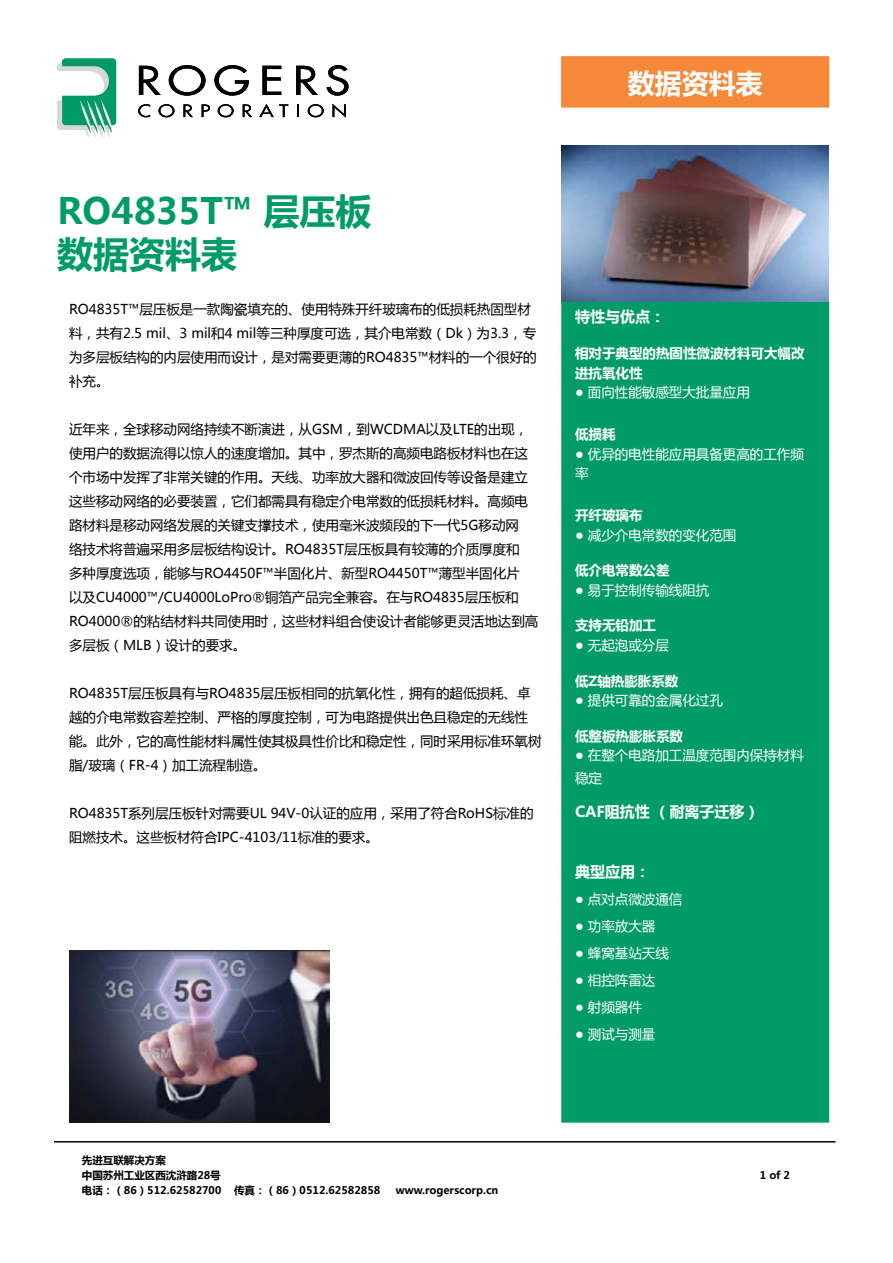
<style>
.page{position:relative;width:893px;height:1263px;background:#fff}
.page>*{position:absolute;margin:0;border:0;box-sizing:border-box;transform-origin:0 0}
.t1{font:700 36px/43.2px "Microsoft Ya Hei";color:#009b67}
.t2{font:700 27px "Microsoft Ya Hei";color:#fff}
.t3{font:700 15px "Microsoft Ya Hei";color:#fff}
.t4{font:13.5px/24px "Microsoft Ya Hei";color:#000}
.t5{font:13.5px/19.5px "Microsoft Ya Hei";color:#fff}
.t6{font:700 13.5px/19.5px "Microsoft Ya Hei";color:#fff}
.t7{font:700 10.5px/15px "Microsoft Ya Hei";color:#000}
</style>
<div class="page">
<hr style="left:54px;top:1141px;width:782px;height:1px;background:#000">
<div style="left:561px;top:302px;width:268px;height:821px;background:#009b67;border:2px solid #009b67"></div>
<svg style="left:57px;top:58px;width:59px;height:79px"></svg>
<svg style="left:139px;top:66px;width:22px;height:29px"></svg>
<svg style="left:169px;top:65px;width:37px;height:31px"></svg>
<svg style="left:214px;top:65px;width:35px;height:31px"></svg>
<svg style="left:262px;top:66px;width:19px;height:29px"></svg>
<svg style="left:296px;top:66px;width:22px;height:29px"></svg>
<svg style="left:326px;top:65px;width:23px;height:31px"></svg>
<svg style="left:138px;top:104px;width:12px;height:13px"></svg>
<svg style="left:158px;top:104px;width:16px;height:13px"></svg>
<svg style="left:183px;top:104px;width:10px;height:13px"></svg>
<svg style="left:202px;top:104px;width:8px;height:13px"></svg>
<svg style="left:218px;top:104px;width:16px;height:13px"></svg>
<svg style="left:243px;top:104px;width:9px;height:13px"></svg>
<svg style="left:259px;top:104px;width:29px;height:13px"></svg>
<svg style="left:297px;top:104px;width:2px;height:13px"></svg>
<svg style="left:308px;top:104px;width:16px;height:13px"></svg>
<svg style="left:332px;top:104px;width:14px;height:14px"></svg>
<div style="left:561px;top:56px;width:268px;height:51px;background:#f68839;border:2px solid #f68839"></div>
<img style="left:562px;top:146px;width:266px;height:155px">
<img style="left:69px;top:950px;width:260px;height:173px">
<h2 class="t2" style="left:628px;top:64px;width:136px">数据资料表</h2>
<h1 class="t1" style="left:57px;top:188px;width:316px">RO4835T™ 层压板数据资料表</h1>
<p class="t4" style="left:69px;top:297px;width:469px">RO4835T™层压板是一款陶瓷填充的、使用特殊开纤玻璃布的低损耗热固型材料，共有2.5 mil、3 mil和4 mil等三种厚度可选，其介电常数（Dk）为3.3，专为多层板结构的内层使用而设计，是对需要更薄的RO4835™材料的一个很好的补充。</p>
<p class="t4" style="left:69px;top:417px;width:471px">近年来，全球移动网络持续不断演进，从GSM，到WCDMA以及LTE的出现，使用户的数据流得以惊人的速度增加。其中，罗杰斯的高频电路板材料也在这个市场中发挥了非常关键的作用。天线、功率放大器和微波回传等设备是建立这些移动网络的必要装置，它们都需具有稳定介电常数的低损耗材料。高频电路材料是移动网络发展的关键支撑技术，使用毫米波频段的下一代5G移动网<br>络技术将普遍采用多层板结构设计。RO4835T层压板具有较薄的介质厚度和<br>多种厚度选项，能够与RO4450F™半固化片、新型RO4450T™薄型半固化片<br>以及CU4000™/CU4000LoPro®铜箔产品完全兼容。在与RO4835层压板和RO4000®的粘结材料共同使用时，这些材料组合使设计者能够更灵活地达到高多层板（MLB）设计的要求。</p>
<p class="t4" style="left:69px;top:681px;width:474px">RO4835T层压板具有与RO4835层压板相同的抗氧化性，拥有的超低损耗、卓越的介电常数容差控制、严格的厚度控制，可为电路提供出色且稳定的无线性能。此外，它的高性能材料属性使其极具性价比和稳定性，同时采用标准环氧树脂/玻璃（FR-4）加工流程制造。</p>
<p class="t4" style="left:69px;top:801px;width:466px">RO4835T系列层压板针对需要UL 94V-0认证的应用，采用了符合RoHS标准的阻燃技术。这些板材符合IPC-4103/11标准的要求。</p>
<p class="t3" style="left:575px;top:306px;width:91px">特性与优点：</p>
<p class="t6" style="left:575px;top:343px;width:231px">相对于典型的热固性微波材料可大幅改进抗氧化性</p>
<p class="t5" style="left:575px;top:382px;width:176px">● 面向性能敏感型大批量应用</p>
<p class="t6" style="left:575px;top:424px;width:42px">低损耗</p>
<p class="t5" style="left:575px;top:443px;width:230px">● 优异的电性能应用具备更高的工作频率</p>
<p class="t6" style="left:575px;top:505px;width:69px">开纤玻璃布</p>
<p class="t5" style="left:575px;top:524px;width:163px">● 减少介电常数的变化范围</p>
<p class="t6" style="left:575px;top:560px;width:96px">低介电常数公差</p>
<p class="t5" style="left:575px;top:580px;width:136px">● 易于控制传输线阻抗</p>
<p class="t6" style="left:575px;top:615px;width:82px">支持无铅加工</p>
<p class="t5" style="left:575px;top:635px;width:95px">● 无起泡或分层</p>
<p class="t6" style="left:575px;top:670px;width:105px">低Z轴热膨胀系数</p>
<p class="t5" style="left:575px;top:690px;width:149px">● 提供可靠的金属化过孔</p>
<p class="t6" style="left:575px;top:726px;width:109px">低整板热膨胀系数</p>
<p class="t5" style="left:575px;top:744px;width:230px;line-height:22.5px">● 在整个电路加工温度范围内保持材料稳定</p>
<p class="t3" style="left:575px;top:801px;width:186px">CAF阻抗性 （耐离子迁移）</p>
<p class="t3" style="left:575px;top:861px;width:76px">典型应用：</p>
<p class="t5" style="left:575px;top:888px;width:109px">● 点对点微波通信</p>
<p class="t5" style="left:575px;top:915px;width:82px">● 功率放大器</p>
<p class="t5" style="left:575px;top:942px;width:95px">● 蜂窝基站天线</p>
<p class="t5" style="left:575px;top:969px;width:82px">● 相控阵雷达</p>
<p class="t5" style="left:575px;top:996px;width:68px">● 射频器件</p>
<p class="t5" style="left:575px;top:1023px;width:82px">● 测试与测量</p>
<p class="t7" style="left:82px;top:1152px;width:300px">先进互联解决方案<br>中国苏州工业区西沈浒路28号<br>电话：（86）512.62582700 传真：（86）0512.62582858</p>
<p class="t7" style="left:396px;top:1182px;width:104px">www.rogerscorp.cn</p>
<p class="t7" style="left:760px;top:1167px;width:32px">1 of 2</p>
</div>
